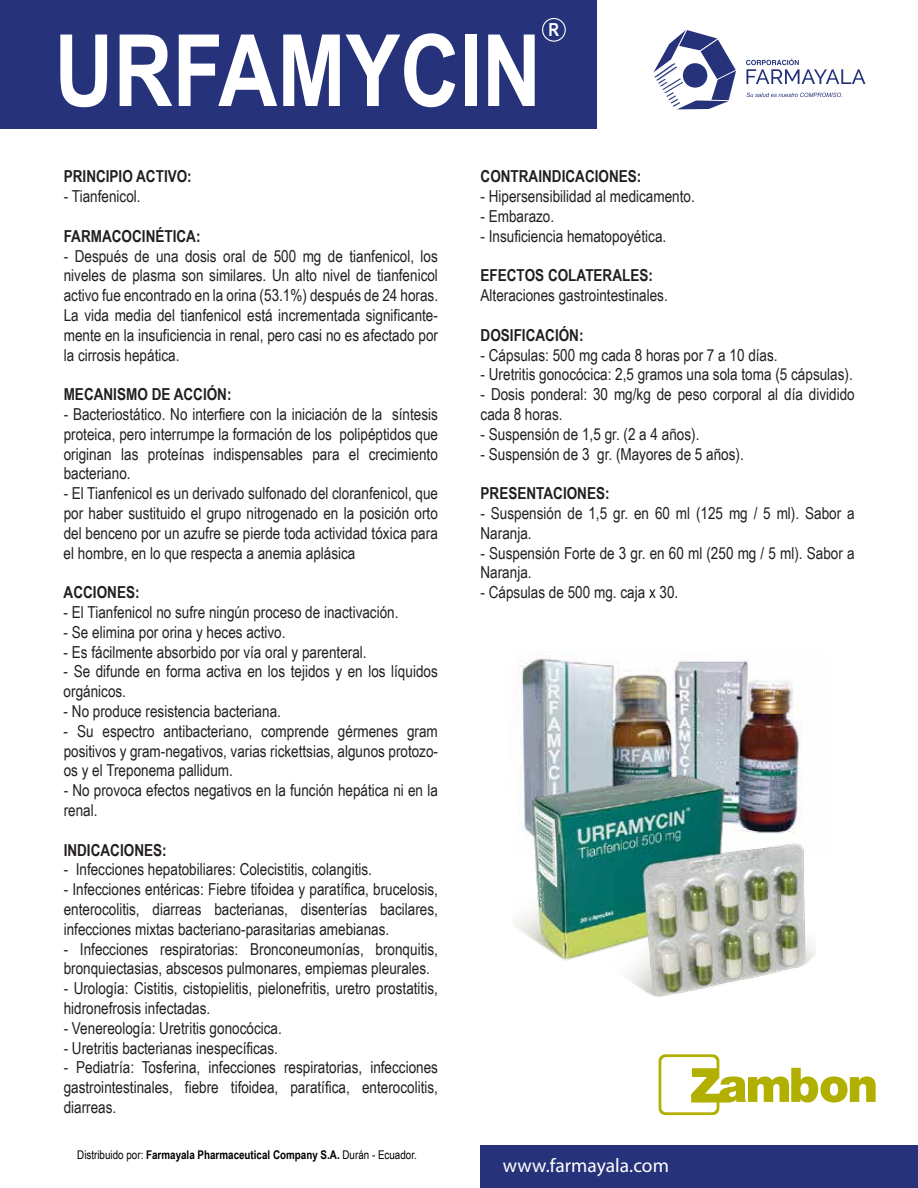
<style>
.page{position:relative;width:918px;height:1188px;background:#fff}
.page>*{position:absolute;margin:0;border:0;box-sizing:border-box;transform-origin:0 0}
.t1{font:700 99.9px "Arial Narrow";color:#fff}
.t2{font:19.5px "Myriad Pro";color:#fff}
.t3{font:700 18px "Arial Narrow";color:#fff}
.t4{font:16.5px/19.8px "Arial Narrow";color:#231f20}
.t5{font:700 16.5px "Arial Narrow";color:#231f20}
.t6{font:700 12px "Arial Narrow";color:#000}
.s1{font-weight:400}
</style>
<div class="page">
<div style="left:0;top:0;width:596px;height:129px;background:#26337b"></div>
<div style="left:481px;top:1145px;width:437px;height:43px;background:#26337b"></div>
<div style="left:542px;top:18px;width:24px;height:24px;border:1px solid #fff;border-radius:50%"></div>
<img style="left:518px;top:658px;width:284px;height:108px">
<img style="left:514px;top:766px;width:302px;height:231px">
<svg style="left:659px;top:1054px;width:217px;height:61px"></svg>
<svg style="left:654px;top:30px;width:82px;height:79px"></svg>
<svg style="left:747px;top:93px;width:95px;height:4px"></svg>
<svg style="left:746px;top:58px;width:119px;height:26px"></svg>
<h1 class="t1" style="left:55px;top:-5px;width:488px">URFAMYCIN</h1>
<p class="t3" style="left:549px;top:16px;width:12px">R</p>
<p class="t5" style="left:64px;top:164px;width:130px">PRINCIPIO ACTIVO:</p>
<p class="t4" style="left:64px;top:186px;width:78px">- Tianfenicol.</p>
<p class="t5" style="left:64px;top:223px;width:138px">FARMACOCINÉTICA:</p>
<p class="t4" style="left:64px;top:245px;width:376px;text-align:justify">- Después de una dosis oral de 500 mg de tianfenicol, los niveles de plasma son similares. Un alto nivel de tianfenicol activo fue encontrado en la orina (53.1%) después de 24 horas.<br>La vida media del tianfenicol está incrementada significante&shy;mente en la insuficiencia in renal, pero casi no es afectado por la cirrosis hepática.</p>
<p class="t5" style="left:64px;top:382px;width:169px">MECANISMO DE ACCIÓN:</p>
<p class="t4" style="left:64px;top:404px;width:376px;text-align:justify">- Bacteriostático. No interfiere con la iniciación de la síntesis proteica, pero interrumpe la formación de los polipéptidos que originan las proteínas indispensables para el crecimiento bacteriano.</p>
<p class="t4" style="left:64px;top:483px;width:376px;text-align:justify">- El Tianfenicol es un derivado sulfonado del cloranfenicol, que por haber sustituido el grupo nitrogenado en la posición orto del benceno por un azufre se pierde toda actividad tóxica para el hombre, en lo que respecta a anemia aplásica</p>
<p class="t5" style="left:64px;top:580px;width:77px">ACCIONES:</p>
<p class="t4" style="left:64px;top:602px;width:336px">- El Tianfenicol no sufre ningún proceso de inactivación.</p>
<p class="t4" style="left:64px;top:621px;width:223px">- Se elimina por orina y heces activo.</p>
<p class="t4" style="left:64px;top:641px;width:305px">- Es fácilmente absorbido por vía oral y parenteral.</p>
<p class="t4" style="left:64px;top:661px;width:376px">- Se difunde en forma activa en los tejidos y en los líquidos orgánicos.</p>
<p class="t4" style="left:64px;top:701px;width:219px">- No produce resistencia bacteriana.</p>
<p class="t4" style="left:64px;top:720px;width:376px;text-align:justify">- Su espectro antibacteriano, comprende gérmenes gram positivos y gram-negativos, varias rickettsias, algunos protozo&shy;os y el Treponema pallidum.</p>
<p class="t4" style="left:64px;top:780px;width:376px">- No provoca efectos negativos en la función hepática ni en la renal.</p>
<p class="t5" style="left:64px;top:837px;width:104px">INDICACIONES:</p>
<p class="t4" style="left:64px;top:859px;width:310px">- Infecciones hepatobiliares: Colecistitis, colangitis.</p>
<p class="t4" style="left:64px;top:879px;width:376px;text-align:justify">- Infecciones entéricas: Fiebre tifoidea y paratífica, brucelosis, enterocolitis, diarreas bacterianas, disenterías bacilares, infecciones mixtas bacteriano-parasitarias amebianas.</p>
<p class="t4" style="left:64px;top:938px;width:376px">- Infecciones respiratorias: Bronconeumonías, bronquitis, bronquiectasias, abscesos pulmonares, empiemas pleurales.</p>
<p class="t4" style="left:64px;top:978px;width:376px">- Urología: Cistitis, cistopielitis, pielonefritis, uretro prostatitis, hidronefrosis infectadas.</p>
<p class="t4" style="left:64px;top:1017px;width:220px">- Venereología: Uretritis gonocócica.</p>
<p class="t4" style="left:64px;top:1037px;width:216px">- Uretritis bacterianas inespecíficas.</p>
<p class="t4" style="left:64px;top:1057px;width:376px;text-align:justify">- Pediatría: Tosferina, infecciones respiratorias, infecciones gastrointestinales, fiebre tifoidea, paratífica, enterocolitis, diarreas.</p>
<p class="t6" style="left:77px;top:1146px;width:341px"><span class="s1">Distribuido por:</span> Farmayala Pharmaceutical Company S.A. <span class="s1">Durán - Ecuador.</span></p>
<p class="t5" style="left:481px;top:164px;width:162px">CONTRAINDICACIONES:</p>
<p class="t4" style="left:481px;top:186px;width:216px">- Hipersensibilidad al medicamento.</p>
<p class="t4" style="left:481px;top:206px;width:75px">- Embarazo.</p>
<p class="t4" style="left:481px;top:225px;width:187px">- Insuficiencia hematopoyética.</p>
<p class="t5" style="left:481px;top:263px;width:174px">EFECTOS COLATERALES:</p>
<p class="t4" style="left:481px;top:285px;width:189px">Alteraciones gastrointestinales.</p>
<p class="t5" style="left:481px;top:322px;width:104px">DOSIFICACIÓN:</p>
<p class="t4" style="left:481px;top:344px;width:299px">- Cápsulas: 500 mg cada 8 horas por 7 a 10 días.</p>
<p class="t4" style="left:481px;top:364px;width:374px">- Uretritis gonocócica: 2,5 gramos una sola toma (5 cápsulas).</p>
<p class="t4" style="left:481px;top:384px;width:376px">- Dosis ponderal: 30 mg/kg de peso corporal al día dividido cada 8 horas.</p>
<p class="t4" style="left:481px;top:423px;width:220px">- Suspensión de 1,5 gr. (2 a 4 años).</p>
<p class="t4" style="left:481px;top:443px;width:265px">- Suspensión de 3 gr. (Mayores de 5 años).</p>
<p class="t5" style="left:481px;top:481px;width:131px">PRESENTACIONES:</p>
<p class="t4" style="left:481px;top:503px;width:376px">- Suspensión de 1,5 gr. en 60 ml (125 mg / 5 ml). Sabor a<br>Naranja.</p>
<p class="t4" style="left:481px;top:542px;width:376px">- Suspensión Forte de 3 gr. en 60 ml (250 mg / 5 ml). Sabor a<br>Naranja.</p>
<p class="t4" style="left:481px;top:582px;width:199px">- Cápsulas de 500 mg. caja x 30.</p>
<p class="t2" style="left:503px;top:1153px;width:167px">www.farmayala.com</p>
</div>
